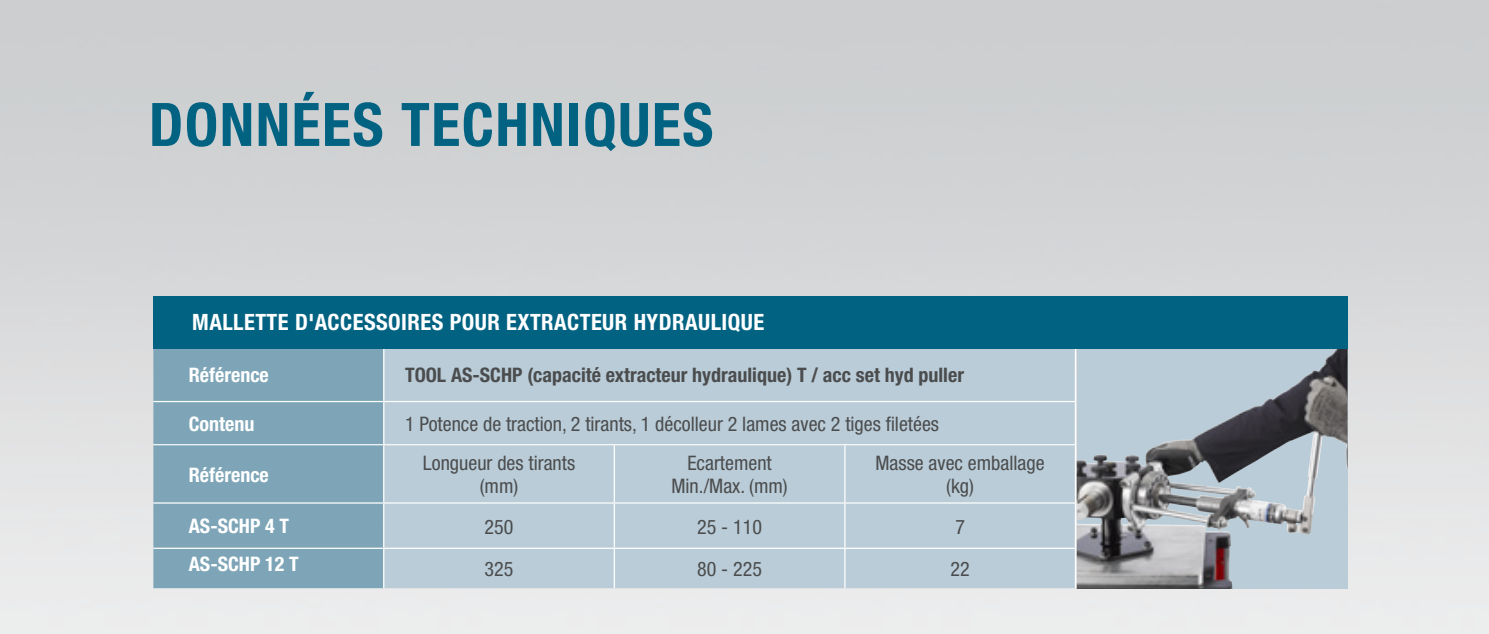
<style>
.page{position:relative;width:1489px;height:634px;background:#fff}
.page>*{position:absolute;margin:0;border:0;box-sizing:border-box;transform-origin:0 0}
.t1{font:700 condensed 60px "Helvetica Neue";letter-spacing:.025em;color:#016282}
.t2{font:700 condensed 22.5px "Helvetica Neue";letter-spacing:.02em;color:#fff}
.t3{font:condensed 20px/22.5px "Helvetica Neue";color:#4b4c4d;text-align:center}
.t4{font:700 condensed 20px "Helvetica Neue";color:#4b4c4d}
.t5{font:700 condensed 20px "Helvetica Neue";color:#fff}
</style>
<div class="page">
<img style="left:0;top:0;width:1488px;height:633px">
<svg style="left:1336px;top:348px;width:11px;height:240px;background:#909ba2"></svg>
<img style="left:1076px;top:348px;width:260px;height:240px">
<div style="left:384px;top:445px;width:690px;height:143px;background:#b9ccd7"></div>
<hr style="left:613px;top:445px;width:2px;height:57px;background:#fff">
<hr style="left:844px;top:445px;width:1px;height:57px;background:#fff">
<hr style="left:384px;top:502px;width:230px;height:1px;background:#fff">
<hr style="left:614px;top:502px;width:230px;height:1px;background:#fff">
<hr style="left:613px;top:503px;width:2px;height:44px;background:#fff">
<hr style="left:844px;top:502px;width:232px;height:1px;background:#fff">
<hr style="left:844px;top:503px;width:1px;height:44px;background:#fff">
<hr style="left:384px;top:547px;width:230px;height:1px;background:#fff">
<hr style="left:614px;top:547px;width:230px;height:1px;background:#fff">
<hr style="left:613px;top:548px;width:2px;height:40px;background:#fff">
<hr style="left:844px;top:547px;width:232px;height:1px;background:#fff">
<hr style="left:844px;top:548px;width:1px;height:40px;background:#fff">
<hr style="left:384px;top:444px;width:230px;height:1px;background:#fff">
<hr style="left:614px;top:444px;width:230px;height:1px;background:#fff">
<hr style="left:844px;top:444px;width:232px;height:1px;background:#fff">
<hr style="left:1074px;top:445px;width:2px;height:57px;background:#fff">
<hr style="left:1074px;top:503px;width:2px;height:44px;background:#fff">
<hr style="left:1074px;top:548px;width:2px;height:40px;background:#fff">
<div style="left:153px;top:348px;width:231px;height:240px;background:#7da5b7"></div>
<div style="left:384px;top:348px;width:690px;height:96px;background:#b9ccd7"></div>
<hr style="left:383px;top:347px;width:1px;height:53px;background:#fff">
<hr style="left:153px;top:400px;width:231px;height:2px;background:#fff">
<hr style="left:384px;top:400px;width:691px;height:2px;background:#fff">
<hr style="left:383px;top:402px;width:1px;height:42px;background:#fff">
<hr style="left:1074px;top:347px;width:1px;height:53px;background:#fff">
<hr style="left:1074px;top:402px;width:1px;height:42px;background:#fff">
<div style="left:153px;top:296px;width:1195px;height:52px;background:#016282"></div>
<h1 class="t1" style="left:149px;top:88px;width:566px">DONNÉES TECHNIQUES</h1>
<p class="t2" style="left:192px;top:308px;width:573px">MALLETTE D'ACCESSOIRES POUR EXTRACTEUR HYDRAULIQUE</p>
<p class="t5" style="left:189px;top:362px;width:81px">Référence</p>
<p class="t4" style="left:405px;top:362px;width:560px">TOOL AS-SCHP (capacité extracteur hydraulique) T / acc set hyd puller</p>
<p class="t5" style="left:189px;top:411px;width:67px">Contenu</p>
<p class="t3" style="left:405px;top:412px;width:535px">1 Potence de traction, 2 tirants, 1 décolleur 2 lames avec 2 tiges filetées</p>
<p class="t5" style="left:189px;top:462px;width:81px">Référence</p>
<p class="t3" style="left:423px;top:451px;width:154px">Longueur des tirants (mm)</p>
<p class="t3" style="left:687px;top:451px;width:86px">Ecartement</p>
<p class="t3" style="left:671px;top:474px;width:118px">Min./Max. (mm)</p>
<p class="t3" style="left:875px;top:451px;width:171px">Masse avec emballage</p>
<p class="t3" style="left:946px;top:474px;width:29px">(kg)</p>
<p class="t5" style="left:189px;top:514px;width:102px">AS-SCHP 4 T</p>
<p class="t3" style="left:484px;top:514px;width:30px">250</p>
<p class="t3" style="left:697px;top:514px;width:66px">25 - 110</p>
<p class="t3" style="left:955px;top:514px;width:11px">7</p>
<p class="t5" style="left:189px;top:551px;width:111px">AS-SCHP 12 T</p>
<p class="t3" style="left:484px;top:557px;width:30px">325</p>
<p class="t3" style="left:697px;top:557px;width:66px">80 - 225</p>
<p class="t3" style="left:950px;top:557px;width:21px">22</p>
</div>
